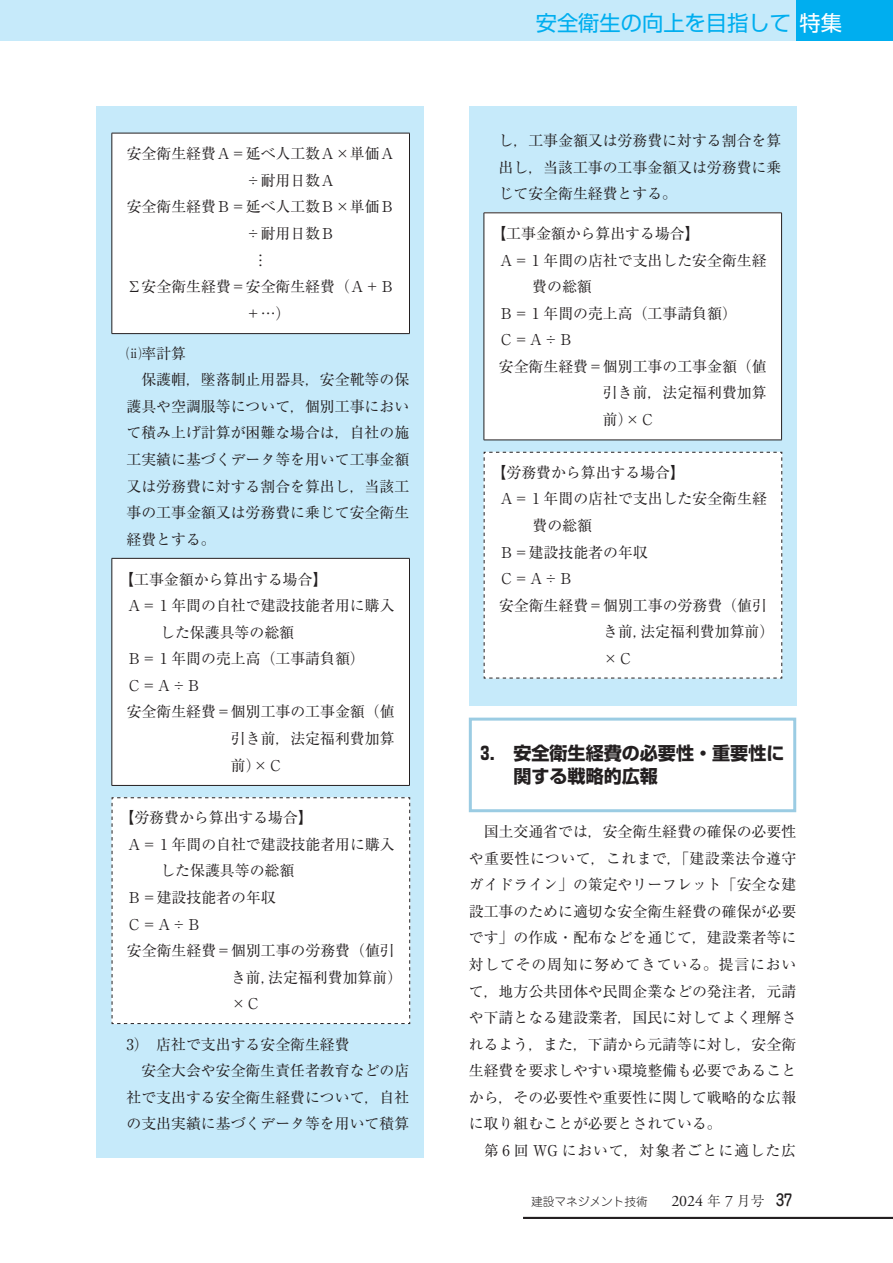
<style>
.page{position:relative;width:893px;height:1263px;background:#fff}
.page>*{position:absolute;margin:0;border:0;box-sizing:border-box;transform-origin:0 0}
.t1{font:21.3px "Shin Go Pr 6 N";color:#00aeef}
.大見出し_1__特集{font:700 18px/23.4px "Shin Go Pr 6 N";color:#231f20}
.囲み本文{font:14.85px/26.5px "Ryumin Pr 6 N";color:#231f20}
.本文_14Q{font:14.85px/26.5px "Ryumin Pr 6 N";color:#231f20;text-align:justify}
.本文_字下1{font:14.85px/26.5px "Ryumin Pr 6 N";color:#231f20;text-align:justify}
.本文_14Q-2{font:14.85px "Ryumin Pr 6 N";letter-spacing:.06em;color:#231f20}
.t2{font:300 11.7px "Jun 101 Pro";color:#231f20}
.s1{color:#fff}
.s2{font-family:"Adobe Garamond Pro";font-weight:400;font-size:15.9px}
.s3{font-family:"Ryumin Pr 6 N";font-size:13.8px}
.s4{font-family:"Jun 34 Pro";font-weight:500;font-size:15.9px}
</style>
<div class="page">
<div style="left:97px;top:106px;width:327px;height:1052px;background:#c6eafa"></div>
<div style="left:469px;top:106px;width:327px;height:600px;background:#c6eafa"></div>
<div style="left:795px;top:0;width:98px;height:40px;background:#00aeef"></div>
<div style="left:0;top:0;width:795px;height:40px;background:#c6eafa"></div>
<div style="left:112px;top:133px;width:297px;height:201px;background:#fff"></div>
<hr style="left:112px;top:133px;width:298px;height:1px;background:#231f20">
<hr style="left:112px;top:133px;width:1px;height:200px;background:#231f20">
<hr style="left:409px;top:133px;width:1px;height:200px;background:#231f20">
<hr style="left:112px;top:333px;width:298px;height:1px;background:#231f20">
<div style="left:112px;top:558px;width:297px;height:227px;background:#fff"></div>
<hr style="left:112px;top:558px;width:298px;height:1px;background:#231f20">
<hr style="left:112px;top:558px;width:1px;height:227px;background:#231f20">
<hr style="left:409px;top:558px;width:1px;height:227px;background:#231f20">
<hr style="left:112px;top:785px;width:298px;height:1px;background:#231f20">
<div style="left:111px;top:797px;width:300px;height:227px;background:#fff"></div>
<div style="left:484px;top:213px;width:298px;height:227px;background:#fff"></div>
<hr style="left:484px;top:213px;width:298px;height:1px;background:#231f20">
<hr style="left:484px;top:213px;width:1px;height:227px;background:#231f20">
<hr style="left:781px;top:213px;width:1px;height:227px;background:#231f20">
<hr style="left:484px;top:440px;width:298px;height:1px;background:#231f20">
<div style="left:483px;top:452px;width:300px;height:227px;background:#fff"></div>
<div style="left:469px;top:718px;width:327px;height:94px;border:3px solid #9bcce3"></div>
<hr style="left:523px;top:1217px;width:370px;height:2px;background:#231f20">
<p class="囲み本文" style="left:127px;top:140px;width:269px">安全衛生経費Ａ＝延べ人工数Ａ×単価Ａ</p>
<p class="囲み本文" style="left:127px;top:193px;width:269px">安全衛生経費Ｂ＝延べ人工数Ｂ×単価Ｂ</p>
<p class="囲み本文" style="left:253px;top:246px;width:16px">︙</p>
<p class="囲み本文" style="left:246px;top:273px;width:150px;text-indent:-119px">Σ安全衛生経費＝安全衛生経費（Ａ＋Ｂ＋…）</p>
<p class="本文_14Q" style="left:126px;top:339px;width:61px">ⅱ率計算</p>
<p class="本文_字下1" style="left:126px;top:366px;width:284px;text-indent:15px">保護帽，墜落制止用器具，安全靴等の保護具や空調服等について，個別工事において積み上げ計算が困難な場合は，自社の施工実績に基づくデータ等を用いて工事金額又は労務費に対する割合を算出し，当該工事の工事金額又は労務費に乗じて安全衛生経費とする。</p>
<p class="囲み本文" style="left:119px;top:565px;width:210px">【工事金額から算出する場合】</p>
<p class="囲み本文" style="left:160px;top:591px;width:236px;text-indent:-33px">Ａ＝ 1 年間の自社で建設技能者用に購入した保護具等の総額</p>
<p class="囲み本文" style="left:127px;top:645px;width:240px">Ｂ＝ 1 年間の売上高（工事請負額）</p>
<p class="囲み本文" style="left:127px;top:671px;width:76px">Ｃ＝Ａ÷Ｂ</p>
<p class="囲み本文" style="left:231px;top:698px;width:165px;text-align:justify;text-indent:-104px">安全衛生経費＝個別工事の工事金額（値引き前，法定福利費加算前）×Ｃ</p>
<p class="囲み本文" style="left:119px;top:804px;width:195px">【労務費から算出する場合】</p>
<p class="囲み本文" style="left:160px;top:830px;width:236px;text-indent:-33px">Ａ＝ 1 年間の自社で建設技能者用に購入した保護具等の総額</p>
<p class="囲み本文" style="left:127px;top:883px;width:150px">Ｂ＝建設技能者の年収</p>
<p class="囲み本文" style="left:127px;top:910px;width:76px">Ｃ＝Ａ÷Ｂ</p>
<p class="囲み本文" style="left:231px;top:936px;width:173px;text-indent:-104px">安全衛生経費＝個別工事の労務費（値引き前，法定福利費加算前）×Ｃ</p>
<p class="本文_14Q" style="left:126px;top:1030px;width:225px">3）　店社で支出する安全衛生経費</p>
<p class="本文_字下1" style="left:126px;top:1056px;width:284px;text-indent:15px">安全大会や安全衛生責任者教育などの店社で支出する安全衛生経費について，自社の支出実績に基づくデータ等を用いて積算</p>
<h1 class="t1" style="left:536px;top:6px;width:308px">安全衛生の向上を目指して<span class="s1">特集</span></h1>
<p class="本文_字下1" style="left:499px;top:126px;width:284px">し，工事金額又は労務費に対する割合を算出し，当該工事の工事金額又は労務費に乗じて安全衛生経費とする。</p>
<p class="囲み本文" style="left:491px;top:219px;width:210px">【工事金額から算出する場合】</p>
<p class="囲み本文" style="left:532px;top:246px;width:236px;text-indent:-33px">Ａ＝ 1 年間の店社で支出した安全衛生経費の総額</p>
<p class="囲み本文" style="left:499px;top:299px;width:240px">Ｂ＝ 1 年間の売上高（工事請負額）</p>
<p class="囲み本文" style="left:499px;top:326px;width:76px">Ｃ＝Ａ÷Ｂ</p>
<p class="囲み本文" style="left:603px;top:352px;width:165px;text-align:justify;text-indent:-104px">安全衛生経費＝個別工事の工事金額（値引き前，法定福利費加算前）×Ｃ</p>
<p class="囲み本文" style="left:492px;top:458px;width:195px">【労務費から算出する場合】</p>
<p class="囲み本文" style="left:532px;top:485px;width:236px;text-indent:-33px">Ａ＝ 1 年間の店社で支出した安全衛生経費の総額</p>
<p class="囲み本文" style="left:499px;top:538px;width:150px">Ｂ＝建設技能者の年収</p>
<p class="囲み本文" style="left:499px;top:564px;width:76px">Ｃ＝Ａ÷Ｂ</p>
<p class="囲み本文" style="left:603px;top:591px;width:173px;text-indent:-104px">安全衛生経費＝個別工事の労務費（値引き前，法定福利費加算前）×Ｃ</p>
<p class="大見出し_1__特集" style="left:513px;top:741px;width:273px;text-indent:-33px">3.　安全衛生経費の必要性・重要性に関する戦略的広報</p>
<p class="本文_14Q" style="left:469px;top:817px;width:329px;text-indent:15px">国土交通省では，安全衛生経費の確保の必要性や重要性について，これまで，「建設業法令遵守ガイドライン」の策定やリーフレット「安全な建設工事のために適切な安全衛生経費の確保が必要です」の作成・配布などを通じて，建設業者等に対してその周知に努めてきている。提言において，地方公共団体や民間企業などの発注者，元請や下請となる建設業者，国民に対してよく理解されるよう，また，下請から元請等に対し，安全衛生経費を要求しやすい環境整備も必要であることから，その必要性や重要性に関して戦略的な広報に取り組むことが必要とされている。</p>
<p class="本文_14Q-2" style="left:484px;top:1139px;width:314px">第 6 回 WG において，対象者ごとに適した広</p>
<p class="t2" style="left:531px;top:1192px;width:262px">建設マネジメント技術　　<span class="s2">2024</span> <span class="s3">年</span> <span class="s2">7</span> <span class="s3">月号</span> <span class="s4">37</span></p>
</div>
